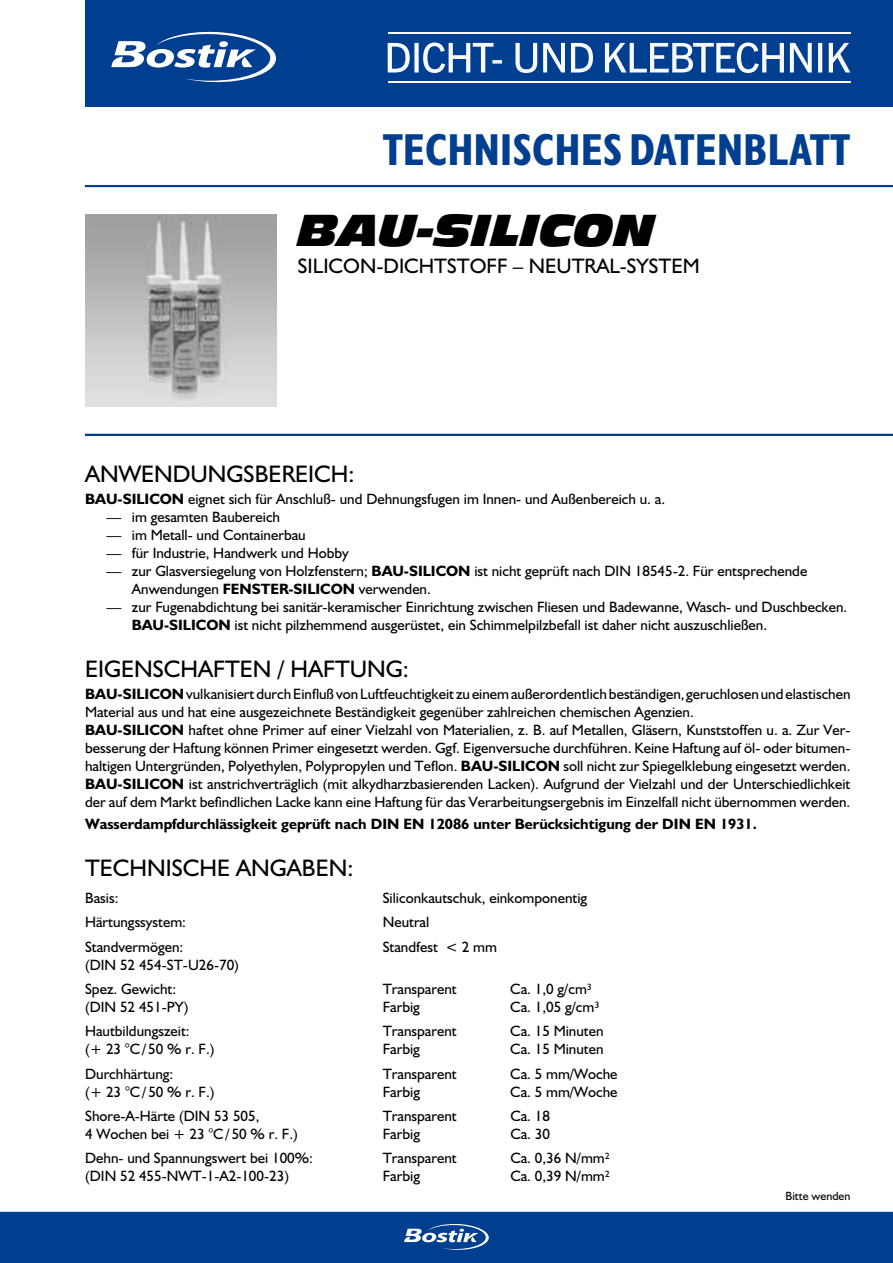
<style>
.page{position:relative;width:893px;height:1263px;background:#fff}
.page>*{position:absolute;margin:0;border:0;box-sizing:border-box;transform-origin:0 0}
.t1{font:700 condensed 45px "Humanist 521 BT";color:#003e90}
.t2{font:italic 42px "Incised 901 BT Nord";color:#000}
.t3{font:24px "Humanist 521 BT";color:#000}
.t4{font:21px "Humanist 521 BT";color:#000}
.t5{font:15px/18px "Humanist 521 BT";color:#000}
.t6{font:700 15px "Humanist 521 BT";color:#000}
.t7{font:12px "Humanist 521 BT";color:#000}
.s1{font-weight:700}
</style>
<div class="page">
<div style="left:0;top:1212px;width:893px;height:51px;background:#003e90"></div>
<img style="left:85px;top:215px;width:192px;height:191px">
<hr style="left:85px;top:434px;width:808px;height:2px;background:#003e90">
<div style="left:85px;top:0;width:808px;height:106px;background:#003e90"></div>
<svg style="left:388px;top:43px;width:462px;height:30px"></svg>
<hr style="left:388px;top:32px;width:462px;height:1px;background:#fbfafa">
<hr style="left:388px;top:82px;width:462px;height:1px;background:#fbfafa">
<hr style="left:85px;top:185px;width:808px;height:2px;background:#003e90">
<svg style="left:404px;top:1224px;width:85px;height:26px"></svg>
<svg style="left:111px;top:32px;width:165px;height:51px"></svg>
<h1 class="t1" style="left:383px;top:122px;width:449px">TECHNISCHES DATENBLATT</h1>
<h2 class="t2" style="left:298px;top:206px;width:359px">BAU-SILICON</h2>
<h3 class="t4" style="left:298px;top:253px;width:403px">silicon-dichtstoff – Ne utral-system</h3>
<h3 class="t3" style="left:85px;top:459px;width:271px">Anwendungsbereich:</h3>
<p class="t5" style="left:85px;top:490px;width:582px"><span class="s1">BAU-SILICON</span> eignet sich für Anschluß- und Dehnungsfugen im Innen- und Außenbereich u. a.</p>
<p class="t5" style="left:106px;top:508px;width:175px">— im gesamten Baubereich</p>
<p class="t5" style="left:106px;top:526px;width:201px">— im Metall- und Containerbau</p>
<p class="t5" style="left:106px;top:544px;width:244px">— für Industrie, Handwerk und Hobby</p>
<p class="t5" style="left:106px;top:562px;width:508px">— zur Glasversiegelung von Holzfenstern; <span class="s1">BAU-SILICON</span> ist nicht geprüft nach DIN</p>
<p class="t5" style="left:635px;top:562px;width:174px">18545-2. Für entsprechende</p>
<p class="t5" style="left:132px;top:580px;width:301px">Anwendungen <span class="s1">FENSTER-SILICON</span> verwenden.</p>
<p class="t5" style="left:132px;top:598px;width:717px;text-indent:-26px">— zur Fugenabdichtung bei sanitär-keramischer Einrichtung zwischen Fliesen und Badewanne, Wasch- und Duschbecken.<br><span class="s1">BAU-SILICON</span> ist nicht pilzhemmend ausgerüstet, ein Schimmelpilzbefall ist daher nicht auszuschließen.</p>
<h3 class="t3" style="left:85px;top:654px;width:111px">Eigenschaf</h3>
<h3 class="t3" style="left:225px;top:654px;width:185px">ten / Haftung:</h3>
<p class="t5" style="left:85px;top:685px;width:767px"><span class="s1">BAU-SILICON</span> vulkanisiert durch Einfluß von Luftfeuchtigkeit zu einem außerordentlich beständigen, geruchlosen und elastischen Material aus und hat eine ausgezeichnete Beständigkeit gegenüber zahlreichen chemischen Agenzien.<br><span class="s1">BAU-SILICON</span> haftet ohne Primer auf einer Vielzahl von Materialien, z. B. auf Metallen, Gläsern, Kunststoffen u. a. Zur Ver&shy;besserung der Haftung können Primer eingesetzt werden. Ggf. Eigenversuche durchführen. Keine Haftung auf öl- oder bitumen&shy;haltigen Untergründen, Polyethylen, Polypropylen und Teflon. <span class="s1">BAU-SILICON</span> soll nicht zur Spiegelklebung eingesetzt werden.<br><span class="s1">BAU-SILICON</span> ist anstrichverträglich (mit alkydharzbasierenden Lacken). Aufgrund der Vielzahl und der Unterschiedlichkeit der auf dem Markt befindlichen Lacke kann eine Haftung für das Verarbeitungsergebnis im Einzelfall nicht übernommen werden.</p>
<p class="t6" style="left:85px;top:815px;width:673px">Wasserdampfdurchlässigkeit geprüft nach DIN EN 12086 unter Berücksichtigung der DIN EN 1931.</p>
<h3 class="t3" style="left:85px;top:853px;width:270px">Tech nische Angaben:</h3>
<p class="t5" style="left:85px;top:888px;width:35px">Basis:</p>
<p class="t5" style="left:383px;top:888px;width:206px">Siliconkautschuk, einkomponentig</p>
<p class="t5" style="left:85px;top:913px;width:103px">Härtungssystem:</p>
<p class="t5" style="left:383px;top:913px;width:48px">Neutral</p>
<p class="t5" style="left:85px;top:937px;width:100px">Standvermögen:</p>
<p class="t5" style="left:383px;top:937px;width:116px">Standfest &lt; 2 mm</p>
<p class="t5" style="left:85px;top:955px;width:14px">(DIN</p>
<p class="t5" style="left:85px;top:952px;width:155px;line-height:24.3px;text-indent:35px">52 454-ST-U26-70)<br>Spez. Gewicht:</p>
<p class="t5" style="left:383px;top:979px;width:107px">Transparent C</p>
<p class="t5" style="left:521px;top:979px;width:73px">a. 1,0 g/cm³</p>
<p class="t5" style="left:85px;top:997px;width:14px">(DIN</p>
<p class="t5" style="left:120px;top:997px;width:70px">52 451-PY)</p>
<p class="t5" style="left:383px;top:997px;width:39px">Farbig</p>
<p class="t5" style="left:510px;top:997px;width:91px">Ca. 1,05 g/cm³</p>
<p class="t5" style="left:85px;top:1022px;width:106px">Hautbildungszeit:</p>
<p class="t5" style="left:383px;top:1022px;width:107px">Transparent C</p>
<p class="t5" style="left:521px;top:1022px;width:84px">a. 15 Minuten</p>
<p class="t5" style="left:85px;top:1040px;width:131px">(+ 23 °C /50 % r. F.)</p>
<p class="t5" style="left:383px;top:1040px;width:39px">Farbig</p>
<p class="t5" style="left:510px;top:1040px;width:95px">Ca. 15 Minuten</p>
<p class="t5" style="left:85px;top:1064px;width:90px">Durchhärtung:</p>
<p class="t5" style="left:383px;top:1064px;width:107px">Transparent C</p>
<p class="t5" style="left:521px;top:1064px;width:98px">a. 5 mm/Woche</p>
<p class="t5" style="left:85px;top:1082px;width:131px">(+ 23 °C /50 % r. F.)</p>
<p class="t5" style="left:383px;top:1082px;width:39px">Farbig</p>
<p class="t5" style="left:510px;top:1082px;width:109px">Ca. 5 mm/Woche</p>
<p class="t5" style="left:85px;top:1107px;width:108px">Shore-A-Härte (DIN</p>
<p class="t5" style="left:214px;top:1107px;width:47px">53 505,</p>
<p class="t5" style="left:383px;top:1107px;width:107px">Transparent C</p>
<p class="t5" style="left:521px;top:1107px;width:31px">a. 18</p>
<p class="t5" style="left:85px;top:1125px;width:214px">4 Wochen bei + 23 °C /50 % r. F.)</p>
<p class="t5" style="left:383px;top:1125px;width:39px">Farbig</p>
<p class="t5" style="left:510px;top:1125px;width:41px">Ca. 30</p>
<p class="t5" style="left:85px;top:1149px;width:229px">Dehn- und Spannungswert bei 100%:</p>
<p class="t5" style="left:383px;top:1149px;width:107px">Transparent C</p>
<p class="t5" style="left:521px;top:1149px;width:91px">a. 0,36 N/mm²</p>
<p class="t5" style="left:85px;top:1167px;width:14px">(DIN</p>
<p class="t5" style="left:120px;top:1167px;width:59px">52 455-NWT</p>
<p class="t5" style="left:202px;top:1167px;width:89px">-1-A2-100-23)</p>
<p class="t5" style="left:383px;top:1167px;width:39px">Farbig</p>
<p class="t5" style="left:510px;top:1167px;width:101px">Ca. 0,39 N/mm²</p>
<p class="t7" style="left:785px;top:1188px;width:66px">Bitte wenden</p>
</div>
